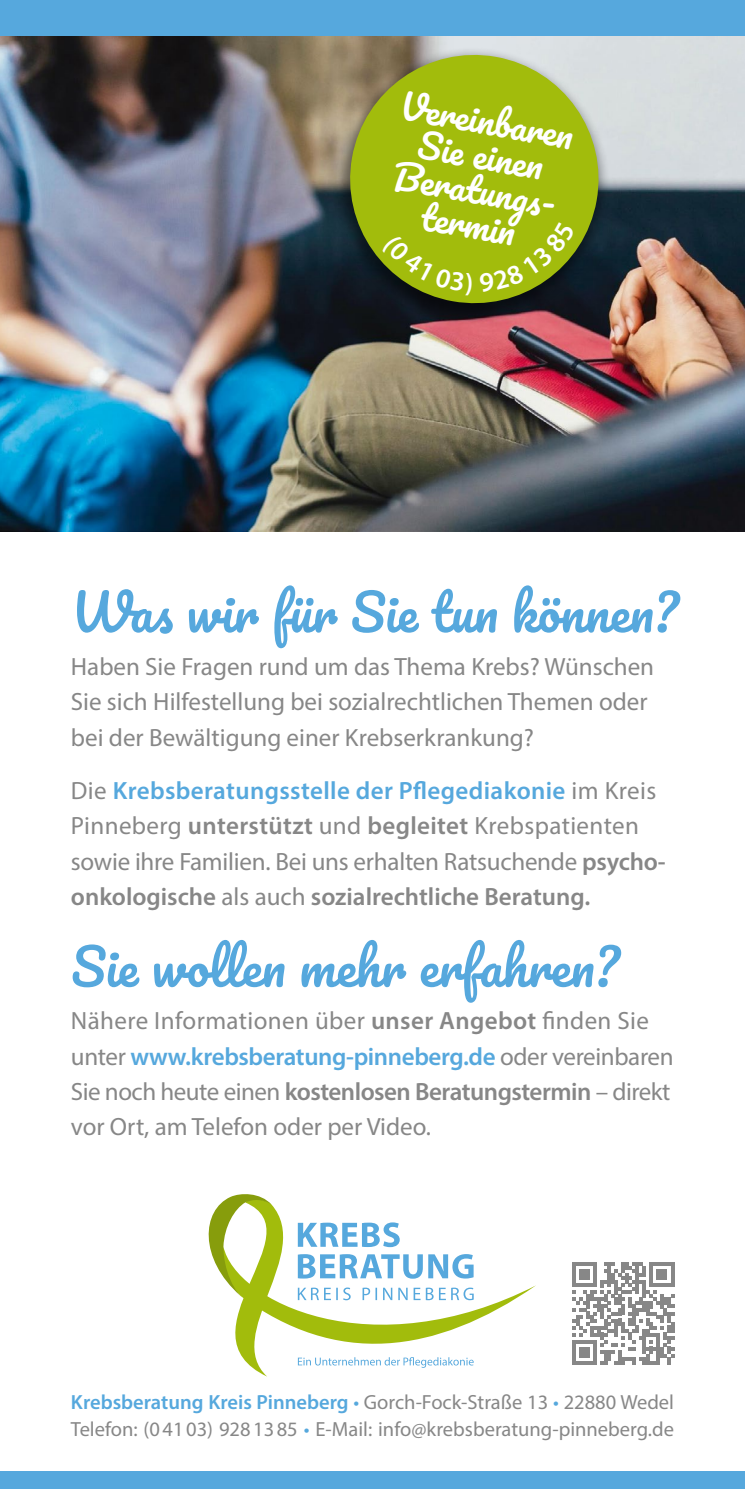
<style>
.page{position:relative;width:745px;height:1489px;background:#fff}
.page>*{position:absolute;margin:0;border:0;box-sizing:border-box;transform-origin:0 0}
.t1{font:50px "Pacifico";color:#56a8dd}
.t2{font:35px/35px "Pacifico";color:#fff;text-align:center}
.t3{font:25px/35.5px "Myriad Pro";color:#878787}
.t4{font:20.5px/26.5px "Myriad Pro";color:#878787}
.s1{font-weight:600;color:#56a8dd}
.s2{font-weight:600}
.s3{color:#56a8dd}
</style>
<div class="page">
<img style="left:0;top:35px;width:744px;height:496px">
<div style="left:0;top:0;width:744px;height:35px;background:#56a8dd"></div>
<div style="left:0;top:1470px;width:744px;height:18px;background:#56a8dd"></div>
<div style="left:332px;top:46px;width:279px;height:279px;background:#000;opacity:.5"></div>
<svg style="left:340px;top:45px;width:268px;height:268px;background:#8c9e2e"></svg>
<svg style="left:572px;top:1262px;width:101px;height:102px"></svg>
<svg style="left:208px;top:1194px;width:327px;height:182px"></svg>
<svg style="left:380px;top:234px;width:91px;height:61px;background:#8ea50d"></svg>
<svg style="left:479px;top:222px;width:95px;height:70px;background:#90a80e"></svg>
<h2 class="t2" style="left:402px;top:90px;width:193px;rotate:10deg">Vereinbaren<br>Sie einen<br>Beratungs&shy;termin</h2>
<h1 class="t1" style="left:71px;top:586px;width:608px">Was wir für Sie tun können?</h1>
<p class="t3" style="left:71px;top:648px;width:584px">Haben Sie Fragen rund um das Thema Krebs? Wünschen<br>Sie sich Hilfestellung bei sozialrechtlichen Themen oder bei der Bewältigung einer Krebserkrankung?</p>
<p class="t3" style="left:71px;top:772px;width:596px">Die <span class="s1">Krebsberatungsstelle der Pflegediakonie</span> im Kreis Pinneberg <span class="s2">unterstützt</span> und <span class="s2">begleitet</span> Krebspatienten sowie ihre Familien. Bei uns erhalten Ratsuchende <span class="s2">psycho&shy;onkologische</span> als auch <span class="s2">sozialrechtliche Beratung.</span></p>
<h1 class="t1" style="left:71px;top:940px;width:549px">Sie wollen mehr erfahren?</h1>
<p class="t3" style="left:71px;top:1002px;width:603px">Nähere Informationen über <span class="s2">unser Angebot</span> finden Sie unter <span class="s1">www.krebsberatung-pinneberg.de</span> oder vereinbaren Sie noch heute einen <span class="s2">kostenlosen Beratungstermin</span> – direkt vor Ort, am Telefon oder per Video.</p>
<p class="t4" style="left:71px;top:1388px;width:604px"><span class="s1">Krebsberatung Kreis Pinneberg</span> <span class="s3">•</span> Gorch-Fock-Straße 13 <span class="s3">•</span> 22880 Wedel<br>Telefon: (04103) 9281385 <span class="s3">•</span> E-Mail: info@krebsberatung-pinneberg.de</p>
</div>
